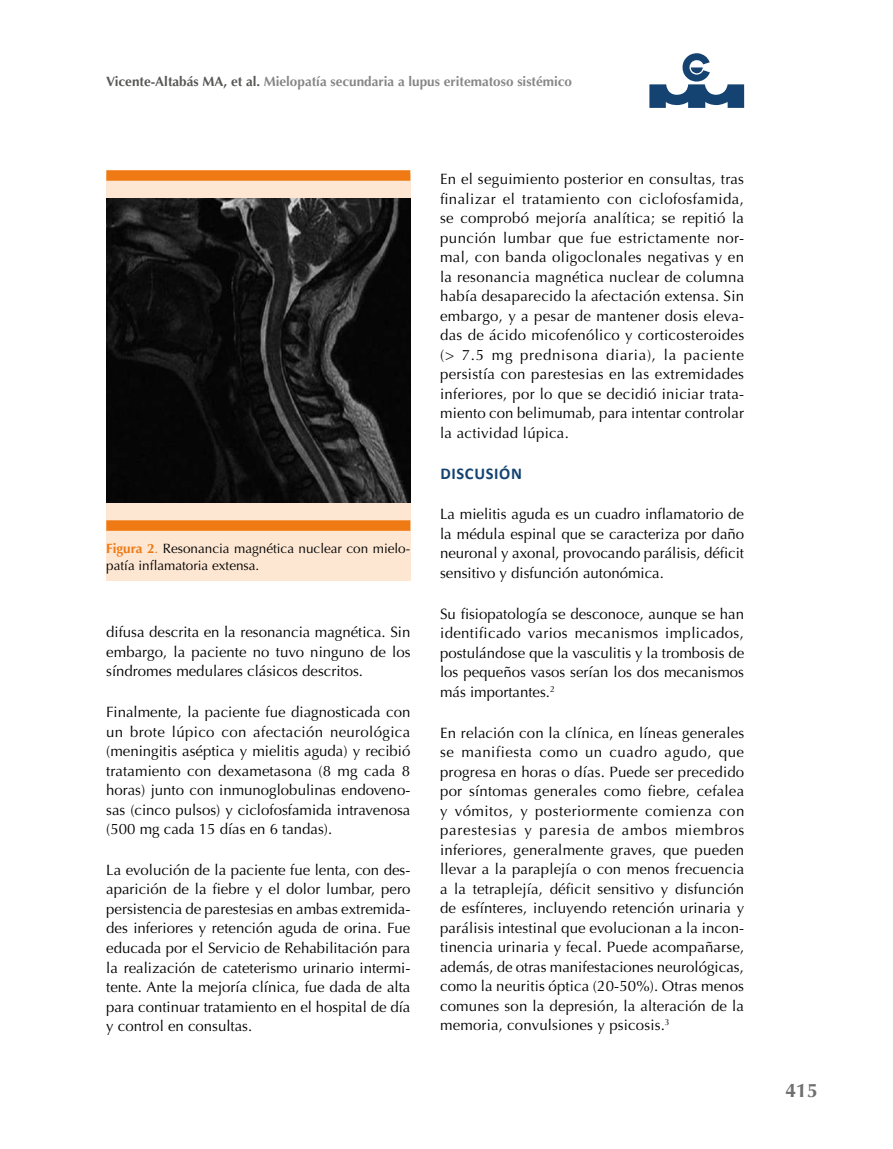
<style>
.page{position:relative;width:893px;height:1149px;background:#fff}
.page>*{position:absolute;margin:0;border:0;box-sizing:border-box;transform-origin:0 0}
.t1{font:700 19.5px "Optima";color:#706f6f}
.t2{font:700 16.5px "Calibri";letter-spacing:.04em;color:#144271}
.t3{font:15px/19.5px "Optima";color:#000;text-align:justify}
.t4{font:700 13.5px "Optima";color:#878787}
.t5{font:13.5px/16.5px "Optima";color:#000}
.s1{color:#575756}
.s2{font-weight:700;color:#ef7a13}
.s3{color:#ef7a13}
</style>
<div class="page">
<svg style="left:649px;top:53px;width:95px;height:55px"></svg>
<div style="left:106px;top:174px;width:304px;height:406px;background:#fde7d3"></div>
<div style="left:106px;top:520px;width:304px;height:10px;background:#ef7a13"></div>
<div style="left:106px;top:170px;width:304px;height:11px;background:#ef7a13"></div>
<img style="left:106px;top:198px;width:304px;height:304px">
<p class="t4" style="left:106px;top:73px;width:467px"><span class="s1">Vicente-Altabás MA, et al.</span> Mielopatía secundaria a lupus eritematoso sistémico</p>
<p class="t5" style="left:106px;top:540px;width:305px"><span class="s2">Figura 2</span><span class="s3">.</span> Resonancia magnética nuclear con mielo&shy;patía inflamatoria extensa.</p>
<p class="t3" style="left:106px;top:622px;width:306px">difusa descrita en la resonancia magnética. Sin embargo, la paciente no tuvo ninguno de los síndromes medulares clásicos descritos.</p>
<p class="t3" style="left:106px;top:702px;width:306px">Finalmente, la paciente fue diagnosticada con un brote lúpico con afectación neurológica (meningitis aséptica y mielitis aguda) y recibió tratamiento con dexametasona (8 mg cada 8 horas) junto con inmunoglobulinas endoveno&shy;sas (cinco pulsos) y ciclofosfamida intravenosa (500 mg cada 15 días en 6 tandas).</p>
<p class="t3" style="left:106px;top:860px;width:306px">La evolución de la paciente fue lenta, con des&shy;aparición de la fiebre y el dolor lumbar, pero persistencia de parestesias en ambas extremida&shy;des inferiores y retención aguda de orina. Fue educada por el Servicio de Rehabilitación para la realización de cateterismo urinario intermi&shy;tente. Ante la mejoría clínica, fue dada de alta para continuar tratamiento en el hospital de día y control en consultas.</p>
<p class="t3" style="left:440px;top:169px;width:306px">En el seguimiento posterior en consultas, tras finalizar el tratamiento con ciclofosfamida, se comprobó mejoría analítica; se repitió la punción lumbar que fue estrictamente nor&shy;mal, con banda oligoclonales negativas y en la resonancia magnética nuclear de columna había desaparecido la afectación extensa. Sin embargo, y a pesar de mantener dosis eleva&shy;das de ácido micofenólico y corticosteroides (&gt; 7.5 mg prednisona diaria), la paciente persistía con parestesias en las extremidades inferiores, por lo que se decidió iniciar trata&shy;miento con belimumab, para intentar controlar la actividad lúpica.</p>
<p class="t2" style="left:440px;top:462px;width:83px">DISCUSIÓN</p>
<p class="t3" style="left:440px;top:504px;width:306px">La mielitis aguda es un cuadro inflamatorio de la médula espinal que se caracteriza por daño neuronal y axonal, provocando parálisis, déficit sensitivo y disfunción autonómica.</p>
<p class="t3" style="left:440px;top:604px;width:306px">Su fisiopatología se desconoce, aunque se han identificado varios mecanismos implicados, postulándose que la vasculitis y la trombosis de los pequeños vasos serían los dos mecanismos más importantes.<sup>2</sup></p>
<p class="t3" style="left:440px;top:722px;width:306px">En relación con la clínica, en líneas generales se manifiesta como un cuadro agudo, que progresa en horas o días. Puede ser precedido por síntomas generales como fiebre, cefalea y vómitos, y posteriormente comienza con parestesias y paresia de ambos miembros inferiores, generalmente graves, que pueden llevar a la paraplejía o con menos frecuencia a la tetraplejía, déficit sensitivo y disfunción de esfínteres, incluyendo retención urinaria y parálisis intestinal que evolucionan a la incon&shy;tinencia urinaria y fecal. Puede acompañarse, además, de otras manifestaciones neurológicas, como la neuritis óptica (20-50%). Otras menos comunes son la depresión, la alteración de la memoria, convulsiones y psicosis.<sup>3</sup></p>
<h1 class="t1" style="left:785px;top:1079px;width:34px">415</h1>
</div>
